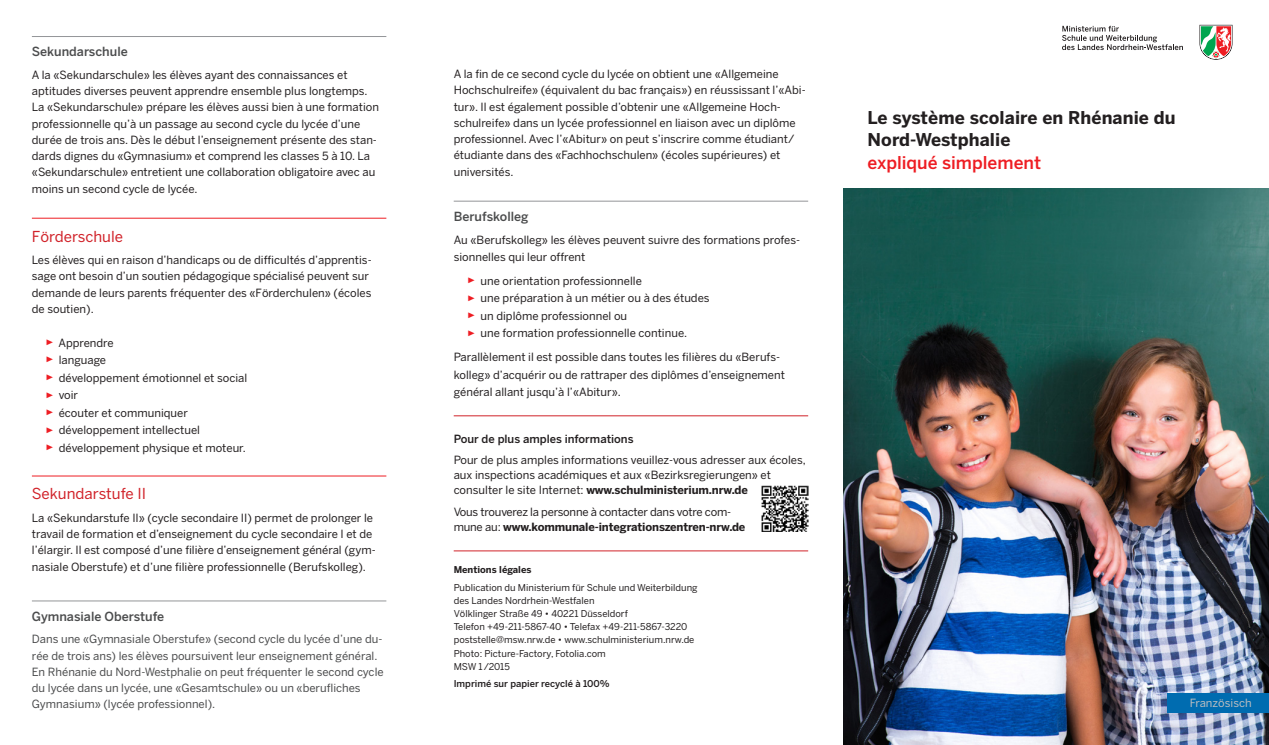
<style>
.page{position:relative;width:1269px;height:745px;background:#fff}
.page>*{position:absolute;margin:0;border:0;box-sizing:border-box;transform-origin:0 0}
.t1{font:700 17.5px/22.5px "Benton Sans";letter-spacing:.005em;color:#231f20}
.t2{font:500 17.5px "Benton Sans";color:#ee1d23}
.head{font:15px "Benton Sans";color:#d1232a}
.head_schwarz{font:500 12.5px "Benton Sans";color:#4b4c4d}
.head_schwarz-2{font:11.25px/16.2px "Benton Sans";color:#231f20}
.head-2{font:11.25px/16.2px "Benton Sans";color:#231f20}
.head_schwarz-3{font:11.25px/16.2px "Benton Sans";color:#4b4c4d}
.head_schwarz-4{font:11.25px/15px "Benton Sans";letter-spacing:-.02em;color:#231f20}
.t3{font:11.25px "Benton Sans";color:#bcbdc0}
.head_schwarz-5{font:9.38px/13.1px "Benton Sans";color:#231f20}
.head_schwarz-6{font:500 9.38px "Benton Sans";color:#231f20}
.s1{font-family:"Meta OT";font-size:16.25px;color:#ee1d23}
.s2{font-weight:500}
.s3{font-weight:700}
</style>
<div class="page">
<img style="left:843px;top:189px;width:425px;height:555px">
<svg style="left:1062px;top:26px;width:120px;height:24px"></svg>
<svg style="left:1199px;top:25px;width:33px;height:35px"></svg>
<hr style="left:32px;top:36px;width:354px;height:1px;background:#939598">
<hr style="left:32px;top:218px;width:354px;height:1px;background:#ee1d23">
<hr style="left:32px;top:475px;width:354px;height:1px;background:#ee1d23">
<hr style="left:32px;top:600px;width:354px;height:1px;background:#939598">
<hr style="left:454px;top:201px;width:354px;height:1px;background:#939598">
<hr style="left:454px;top:415px;width:354px;height:1px;background:#d1232a">
<hr style="left:454px;top:550px;width:354px;height:1px;background:#d1232a">
<img style="left:761px;top:485px;width:47px;height:46px">
<div style="left:1168px;top:692px;width:100px;height:20px;background:#006cb0"></div>
<p class="head_schwarz" style="left:32px;top:44px;width:97px">Sekundarschule</p>
<p class="head_schwarz-2" style="left:32px;top:66px;width:349px">A la «Sekundarschule» les élèves ayant des connaissances et aptitudes diverses peuvent apprendre ensemble plus longtemps.<br>La «Sekundarschule» prépare les élèves aussi bien à une formation professionnelle qu’à un passage au second cycle du lycée d’une durée de trois ans. Dès le début l’enseignement présente des stan&shy;dards dignes du «Gymnasium» et comprend les classes 5 à 10. La «Sekundarschule» entretient une collaboration obligatoire avec au moins un second cycle de lycée.</p>
<p class="head" style="left:32px;top:227px;width:93px">Förderschule</p>
<p class="head-2" style="left:32px;top:251px;width:341px">Les élèves qui en raison d’handicaps ou de difficultés d’apprentis&shy;sage ont besoin d’un soutien pédagogique spécialisé peuvent sur demande de leurs parents fréquenter des «Förderchulen» (écoles de soutien).</p>
<p class="head-2" style="left:45px;top:333px;width:204px;line-height:17.5px"><span class="s1">▸</span> Apprendre<br><span class="s1">▸</span> language<br><span class="s1">▸</span> développement émotionnel et social <span class="s1">▸</span> voir<br><span class="s1">▸</span> écouter et communiquer<br><span class="s1">▸</span> développement intellectuel<br><span class="s1">▸</span> développement physique et moteur.</p>
<p class="head" style="left:32px;top:484px;width:116px">Sekundarstufe II</p>
<p class="head-2" style="left:32px;top:509px;width:345px">La «Sekundarstufe II» (cycle secondaire II) permet de prolonger le travail de formation et d’enseignement du cycle secondaire I et de l’élargir. Il est composé d’une filière d’enseignement général (gym&shy;nasiale Oberstufe) et d’une filière professionnelle (Berufskolleg).</p>
<p class="head_schwarz" style="left:32px;top:608px;width:134px">Gymnasiale Oberstufe</p>
<p class="head_schwarz-3" style="left:32px;top:630px;width:353px">Dans une «Gymnasiale Oberstufe» (second cycle du lycée d’une du&shy;rée de trois ans) les élèves poursuivent leur enseignement général.<br>En Rhénanie du Nord-Westphalie on peut fréquenter le second cycle du lycée dans un lycée, une «Gesamtschule» ou un «berufliches Gymnasium» (lycée professionnel).</p>
<p class="head_schwarz-2" style="left:454px;top:66px;width:353px">A la fin de ce second cycle du lycée on obtient une «Allgemeine Hochschulreife» (équivalent du bac français») en réussissant l’«Abi&shy;tur». Il est également possible d’obtenir une «Allgemeine Hoch&shy;schulreife» dans un lycée professionnel en liaison avec un diplôme professionnel. Avec l’«Abitur» on peut s’inscrire comme étudiant/ étudiante dans des «Fachhochschulen» (écoles supérieures) et universités.</p>
<p class="head_schwarz" style="left:454px;top:209px;width:76px">Berufskolleg</p>
<p class="head_schwarz-2" style="left:454px;top:230px;width:348px;line-height:17.5px">Au «Berufskolleg» les élèves peuvent suivre des formations profes&shy;sionnelles qui leur offrent</p>
<p class="head_schwarz-2" style="left:467px;top:271px;width:244px;line-height:17.5px"><span class="s1">▸</span> une orientation professionnelle<br><span class="s1">▸</span> une préparation à un métier ou à des études <span class="s1">▸</span> un diplôme professionnel ou<br><span class="s1">▸</span> une formation professionnelle continue.</p>
<p class="head_schwarz-2" style="left:454px;top:348px;width:333px;line-height:17.5px">Parallèlement il est possible dans toutes les filières du «Berufs&shy;kolleg» d’acquérir ou de rattraper des diplômes d’enseignement général allant jusqu’à l’«Abitur».</p>
<p class="head_schwarz-2" style="left:454px;top:427px;width:353px;line-height:21.2px"><span class="s2">Pour de plus amples informations<br></span>Pour de plus amples informations veuillez-vous adresser aux écoles,</p>
<p class="head_schwarz-2" style="left:454px;top:466px;width:319px;line-height:15px">aux inspections académiques et aux «Bezirksregierungen» et consulter le site Internet: <span class="s3">www.schulministerium.nrw.de</span></p>
<p class="head_schwarz-4" style="left:454px;top:504px;width:293px">Vous trouverez la personne à contacter dans votre com&shy;mune au: <span class="s3">www.kommunale-integrationszentren-nrw.de</span></p>
<p class="head_schwarz-5" style="left:454px;top:560px;width:245px;line-height:17.5px"><span class="s3">Mentions légales<br></span>Publication du Ministerium für Schule und Weiterbildung</p>
<p class="head_schwarz-5" style="left:454px;top:593px;width:242px">des Landes Nordrhein-Westfalen<br>Völklinger Straße 49 • 40221 Düsseldorf<br>Telefon +49-211-5867-40 • Telefax +49-211-5867-3220 poststelle@msw.nrw.de • www.schulministerium.nrw.de Photo: Picture-Factory, Fotolia.com<br>MSW 1 /2015</p>
<p class="head_schwarz-6" style="left:454px;top:677px;width:157px">Imprimé sur papier recyclé à 100%</p>
<p class="t1" style="left:867px;top:106px;width:310px">Le système scolaire en Rhénanie du<br>Nord-Westphalie</p>
<p class="t2" style="left:867px;top:152px;width:175px">expliqué simplement</p>
<p class="t3" style="left:1189px;top:696px;width:64px">Französisch</p>
</div>
